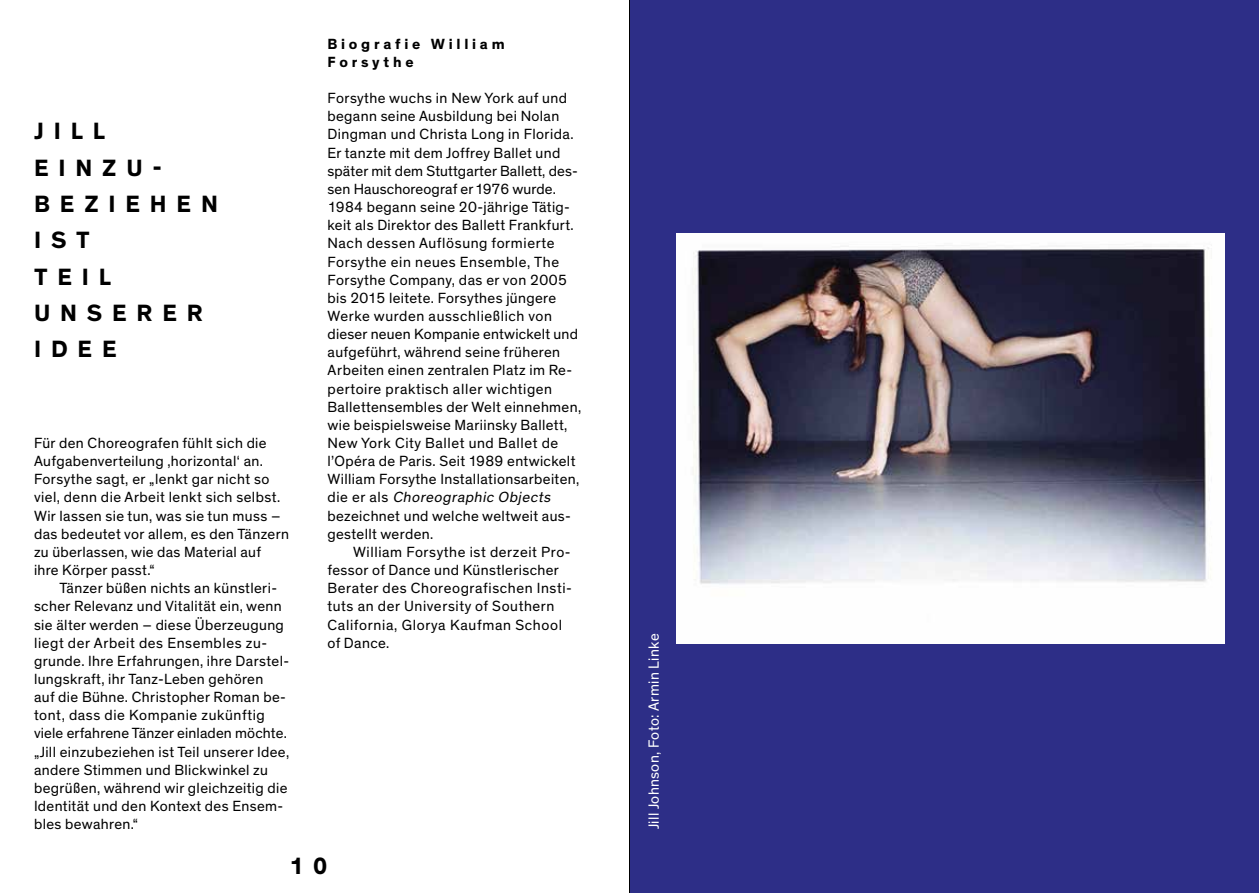
<style>
.page{position:relative;width:1259px;height:893px;background:#fff}
.page>*{position:absolute;margin:0;border:0;box-sizing:border-box;transform-origin:0 0}
.t1{font:700 24px/36.3px "Theinhardt";letter-spacing:.41em;color:#000}
.t2{font:15px/18.1px "Theinhardt";letter-spacing:.025em;color:#000}
.t3{font:15px "Theinhardt";letter-spacing:.025em;color:#fff}
.t4{font:700 15px/18.1px "Theinhardt";letter-spacing:.25em;color:#000}
.s1{font-style:italic}
</style>
<div class="page">
<div style="left:629px;top:0;width:630px;height:893px;background:#2d2e87"></div>
<img style="left:676px;top:233px;width:549px;height:410px">
<hr style="left:629px;top:0;width:1px;height:893px;background:#000">
<h1 class="t1" style="left:34px;top:114px;width:185px">JILL<br>EINZU-<br>BEZIEHEN<br>IST<br>TEIL<br>UNSERER<br>IDEE</h1>
<p class="t2" style="left:34px;top:434px;width:256px">Für den Choreografen fühlt sich die Aufgabenverteilung ‚horizontal‘ an.<br>Forsythe sagt, er „lenkt gar nicht so viel, denn die Arbeit lenkt sich selbst.<br>Wir lassen sie tun, was sie tun muss – das bedeutet vor allem, es den Tänzern zu überlassen, wie das Material auf ihre Körper passt.“</p>
<p class="t2" style="left:34px;top:579px;width:257px;text-indent:26px">Tänzer büßen nichts an künstleri&shy;scher Relevanz und Vitalität ein, wenn sie älter werden – diese Überzeugung liegt der Arbeit des Ensembles zu&shy;grunde. Ihre Erfahrungen, ihre Darstel&shy;lungskraft, ihr Tanz-Leben gehören<br>auf die Bühne. Christopher Roman be&shy;tont, dass die Kompanie zukünftig viele erfahrene Tänzer einladen möchte. „Jill einzubeziehen ist Teil unserer Idee, andere Stimmen und Blickwinkel zu begrüßen, während wir gleichzeitig die Identität und den Kontext des Ensem&shy;bles bewahren.“</p>
<p class="t4" style="left:327px;top:35px;width:179px">Biografie William<br>Forsythe</p>
<p class="t2" style="left:327px;top:89px;width:255px">Forsythe wuchs in New York auf und begann seine Ausbildung bei Nolan Dingman und Christa Long in Florida.<br>Er tanzte mit dem Joffrey Ballet und später mit dem Stuttgarter Ballett, des&shy;sen Hauschoreograf er 1976 wurde.<br>1984 begann seine 20-jährige Tätig&shy;keit als Direktor des Ballett Frankfurt.<br>Nach dessen Auflösung formierte Forsythe ein neues Ensemble, The Forsythe Company, das er von 2005 bis 2015 leitete. Forsythes jüngere Werke wurden ausschließlich von dieser neuen Kompanie entwickelt und aufgeführt, während seine früheren Arbeiten einen zentralen Platz im Re&shy;pertoire praktisch aller wichtigen Ballettensembles der Welt einnehmen, wie beispielsweise Mariinsky Ballett, New York City Ballet und Ballet de l’Opéra de Paris. Seit 1989 entwickelt William Forsythe Installationsarbeiten, d i e e r a l s <span class="s1">Choreographic Objects </span>bezeichnet und welche weltweit aus&shy;gestellt werden.</p>
<p class="t2" style="left:327px;top:543px;width:246px;text-indent:26px">William Forsythe ist derzeit Pro&shy;fessor of Dance und Künstlerischer<br>Berater des Choreografischen Insti&shy;tuts an der University of Southern<br>California, Glorya Kaufman School of Dance.</p>
<h1 class="t1" style="left:289px;top:848px;width:39px">1 0</h1>
<p class="t3" style="left:645px;top:829px;width:197px;rotate:-90deg">Jill Johnson, Foto: Armin Linke</p>
</div>
